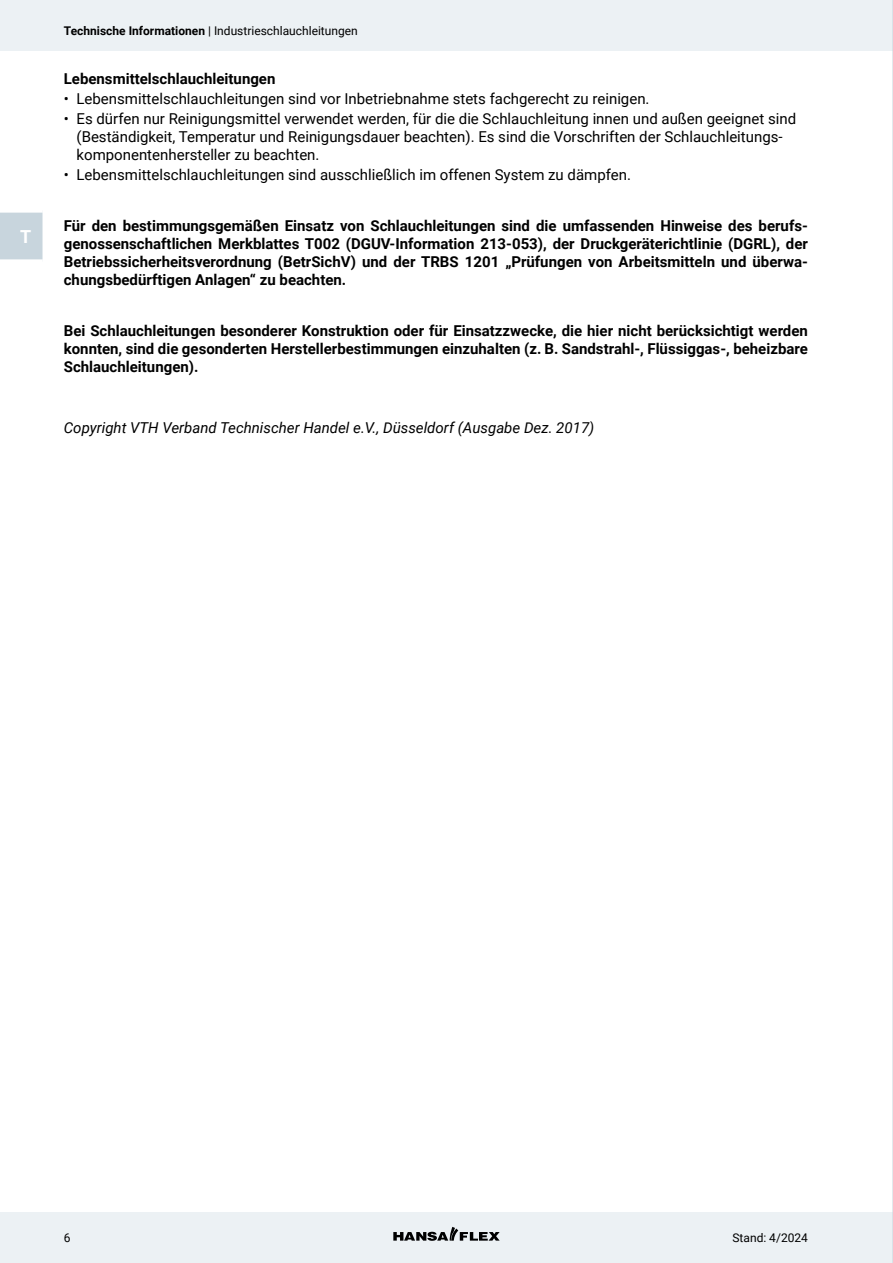
<style>
.page{position:relative;width:893px;height:1263px;background:#fff}
.page>*{position:absolute;margin:0;border:0;box-sizing:border-box;transform-origin:0 0}
.t1{font:700 18px "Roboto";color:#fff}
.t2{font:700 15px/18px "Roboto";color:#000;text-align:justify}
.t3{font:15px/18px "Roboto";color:#000}
.t4{font:italic 15px "Roboto";color:#000}
.t5{font:12px "Roboto";color:#000}
.s1{font-weight:700}
</style>
<div class="page">
<div style="left:0;top:0;width:893px;height:51px;background:#ecf1f4"></div>
<div style="left:0;top:1212px;width:893px;height:51px;background:#ecf1f4"></div>
<svg style="left:393px;top:1227px;width:107px;height:14px"></svg>
<div style="left:0;top:212px;width:43px;height:47px;background:#c8d5dd"></div>
<hr style="left:892px;top:0;width:1px;height:1263px;background:#c8d5dd">
<p class="t1" style="left:20px;top:224px;width:13px">T</p>
<p class="t5" style="left:64px;top:22px;width:296px"><span class="s1">Technische Informationen</span> | Industrieschlauchleitungen</p>
<p class="t2" style="left:64px;top:69px;width:213px">Lebensmittelschlauchleitungen</p>
<p class="t3" style="left:64px;top:89px;width:587px">• Lebensmittelschlauchleitungen sind vor Inbetriebnahme stets fachgerecht zu reinigen.</p>
<p class="t3" style="left:77px;top:109px;width:721px;text-indent:-13px">• Es dürfen nur Reinigungsmittel verwendet werden, für die die Schlauchleitung innen und außen geeignet sind (Beständigkeit, Temperatur und Reinigungsdauer beachten). Es sind die Vorschriften der Schlauchleitungs&shy;komponentenhersteller zu beachten.</p>
<p class="t3" style="left:64px;top:165px;width:569px">• Lebensmittelschlauchleitungen sind ausschließlich im offenen System zu dämpfen.</p>
<p class="t2" style="left:64px;top:216px;width:746px">Für den bestimmungsgemäßen Einsatz von Schlauchleitungen sind die umfassenden Hinweise des berufs&shy;genossenschaftlichen Merkblattes T002 (DGUV-Information 213-053), der Druckgeräterichtlinie (DGRL), der Betriebssicherheitsverordnung (BetrSichV) und der TRBS 1201 „Prüfungen von Arbeitsmitteln und überwa&shy;chungsbedürftigen Anlagen“ zu beachten.</p>
<p class="t2" style="left:64px;top:321px;width:746px">Bei Schlauchleitungen besonderer Konstruktion oder für Einsatzzwecke, die hier nicht berücksichtigt werden konnten, sind die gesonderten Herstellerbestimmungen einzuhalten (z. B. Sandstrahl-, Flüssiggas-, beheizbare Schlauchleitungen).</p>
<p class="t4" style="left:64px;top:417px;width:532px">Copyright VTH Verband Technischer Handel e.V., Düsseldorf (Ausgabe Dez. 2017)</p>
<p class="t5" style="left:64px;top:1229px;width:8px">6</p>
<p class="t5" style="left:732px;top:1229px;width:77px">Stand: 4/2024</p>
</div>
